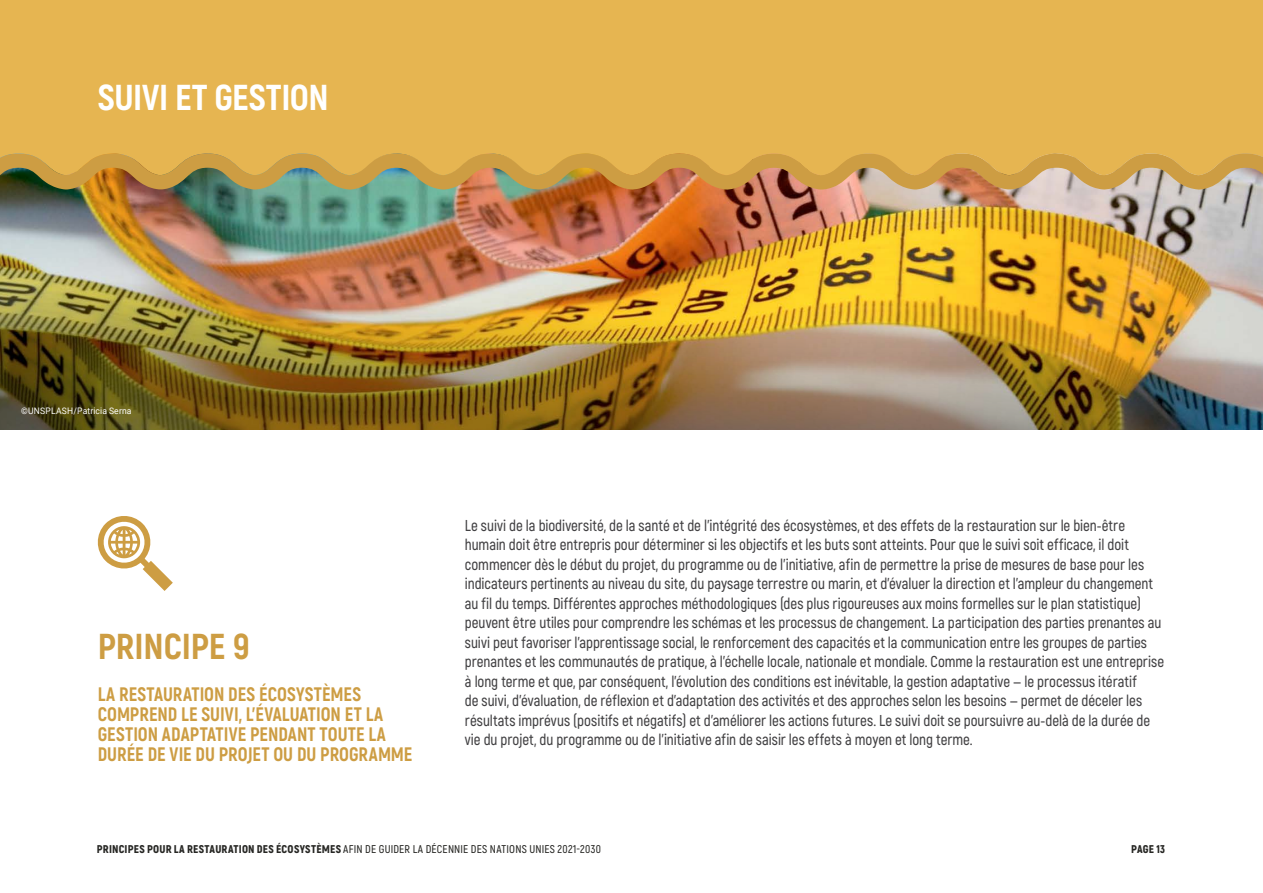
<style>
.page{position:relative;width:1263px;height:893px;background:#fff}
.page>*{position:absolute;margin:0;border:0;box-sizing:border-box;transform-origin:0 0}
.t1{font:800 36px "Akrobat";letter-spacing:-.01em;color:#fff}
.t2{font:800 36px "Akrobat";color:#cd9d43}
.t3{font:800 19.5px/20px "Akrobat";color:#cd9d43;scale:.95 1}
.t4{font:600 15.75px/19.5px "Akrobat";color:#414042;scale:.95 1}
.t5{font:600 11.25px "Akrobat";letter-spacing:.02em;color:#272724}
.t6{font:900 11.25px "Akrobat";letter-spacing:.02em;color:#272724}
.t7{font:9px "Roboto";letter-spacing:.02em;color:#fff;scale:.95 1}
.s1{font-weight:900}
</style>
<div class="page">
<img style="left:0;top:190px;width:1263px;height:52px">
<img style="left:0;top:175px;width:1263px;height:15px">
<svg style="left:0;top:0;width:1263px;height:175px;background:#e3b250"></svg>
<svg style="left:97px;top:516px;width:76px;height:75px"></svg>
<img style="left:0;top:242px;width:1263px;height:187px">
<h1 class="t1" style="left:98px;top:75px;width:232px">SUIVI ET GESTION</h1>
<p class="t7" style="left:21px;top:404px;width:118px">©UNSPLASH/Patricia Serna</p>
<h1 class="t2" style="left:98px;top:624px;width:153px">PRINCIPE 9</h1>
<p class="t3" style="left:98px;top:684px;width:333px">LA RESTAURATION DES ÉCOSYSTÈMES COMPREND LE SUIVI, L’ÉVALUATION ET LA GESTION ADAPTATIVE PENDANT TOUTE LA DURÉE DE VIE DU PROJET OU DU PROGRAMME</p>
<p class="t4" style="left:465px;top:515px;width:737px">Le suivi de la biodiversité, de la santé et de l’intégrité des écosystèmes, et des effets de la restauration sur le bien-être humain doit être entrepris pour déterminer si les objectifs et les buts sont atteints. Pour que le suivi soit efficace, il doit commencer dès le début du projet, du programme ou de l’initiative, afin de permettre la prise de mesures de base pour les indicateurs pertinents au niveau du site, du paysage terrestre ou marin, et d’évaluer la direction et l’ampleur du changement au fil du temps. Différentes approches méthodologiques (des plus rigoureuses aux moins formelles sur le plan statistique) peuvent être utiles pour comprendre les schémas et les processus de changement. La participation des parties prenantes au suivi peut favoriser l’apprentissage social, le renforcement des capacités et la communication entre les groupes de parties prenantes et les communautés de pratique, à l’échelle locale, nationale et mondiale. Comme la restauration est une entreprise à long terme et que, par conséquent, l’évolution des conditions est inévitable, la gestion adaptative — le processus itératif<br>de suivi, d’évaluation, de réflexion et d’adaptation des activités et des approches selon les besoins — permet de déceler les résultats imprévus (positifs et négatifs) et d’améliorer les actions futures. Le suivi doit se poursuivre au-delà de la durée de vie du projet, du programme ou de l’initiative afin de saisir les effets à moyen et long terme.</p>
<p class="t5" style="left:97px;top:842px;width:506px"><span class="s1">PRINCIPES POUR LA RESTAURATION DES ÉCOSYSTÈMES</span> AFIN DE GUIDER LA DÉCENNIE DES NATIONS UNIES 2021-2030</p>
<p class="t6" style="left:1131px;top:842px;width:35px">PAGE 13</p>
</div>
